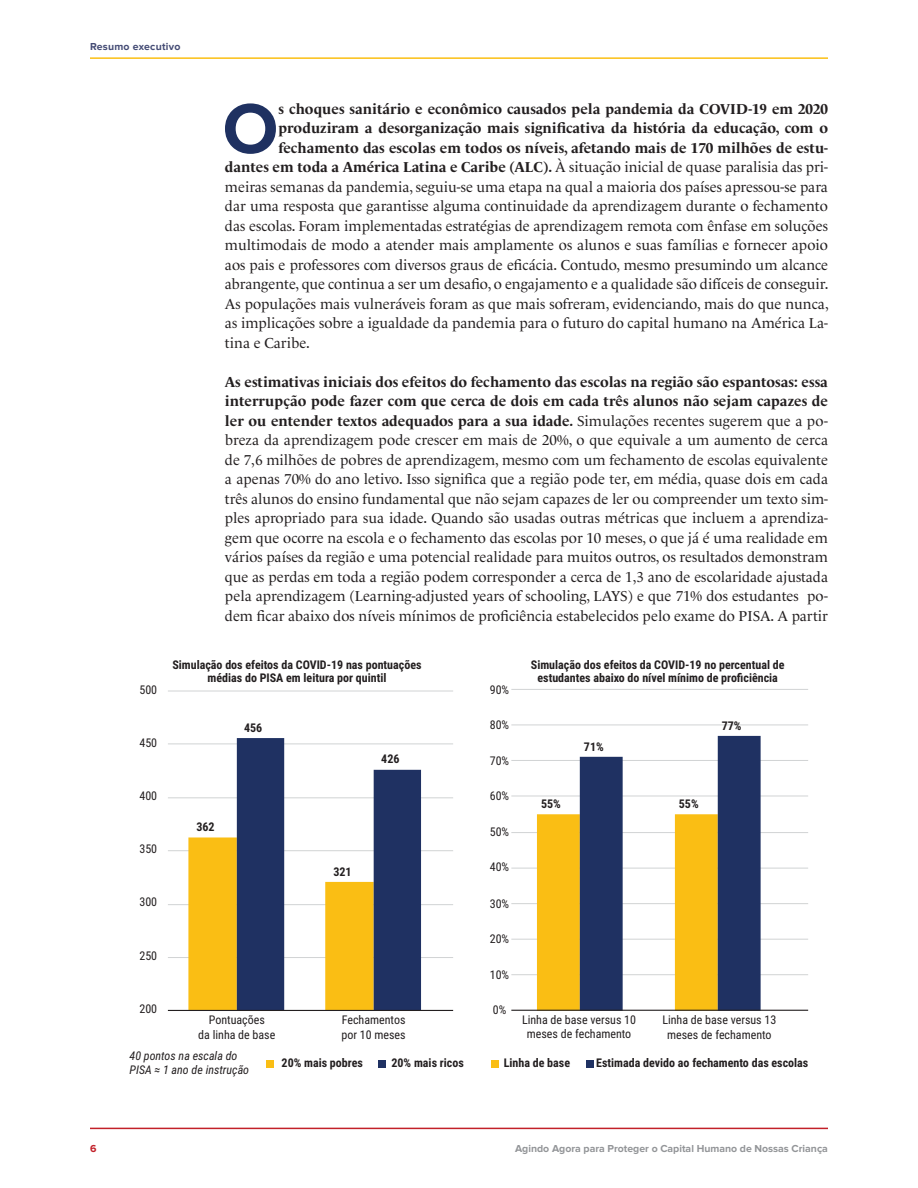
<style>
.page{position:relative;width:918px;height:1188px;background:#fff}
.page>*{position:absolute;margin:0;border:0;box-sizing:border-box;transform-origin:0 0}
.t1{font:700 73.05px "Proxima Nova";color:#1f3161}
.t2{font:14.7px/19.5px "Le Monde Livre Std";color:#231f20;text-align:justify}
.t3{font:700 14.7px "Le Monde Livre Std";color:#231f20}
.t4{font:700 12px/13.5px "Roboto Condensed";color:#231f20;text-align:center}
.t5{font:12px/14.4px "Roboto Condensed";color:#231f20;text-align:center}
.t6{font:italic 12px/14.4px "Roboto Condensed";color:#231f20}
.t7{font:700 10.5px "Proxima Nova";color:#939598}
.t8{font:700 10.5px "Proxima Nova";letter-spacing:.025em;color:#454c75}
.t9{font:700 10.5px "Proxima Nova";color:#c22029}
.s1{font-weight:400}
.s2{font-weight:700}
</style>
<div class="page">
<hr style="left:90px;top:1128px;width:738px;height:1px;background:#c22029">
<hr style="left:90px;top:57px;width:738px;height:2px;background:#fbbf13">
<hr style="left:168px;top:957px;width:285px;height:1px;background:#d1d3d4">
<hr style="left:168px;top:904px;width:285px;height:1px;background:#d1d3d4">
<hr style="left:168px;top:850px;width:285px;height:1px;background:#d1d3d4">
<hr style="left:168px;top:798px;width:285px;height:1px;background:#d1d3d4">
<hr style="left:168px;top:744px;width:285px;height:1px;background:#d1d3d4">
<hr style="left:168px;top:691px;width:285px;height:1px;background:#d1d3d4">
<div style="left:188px;top:837px;width:49px;height:173px;background:#fabe14"></div>
<svg style="left:237px;top:738px;width:184px;height:272px"></svg>
<hr style="left:168px;top:1010px;width:285px;height:1px;background:#231f20">
<div style="left:266px;top:1060px;width:7px;height:8px;background:#fabe14"></div>
<div style="left:378px;top:1060px;width:8px;height:8px;background:#1f3162"></div>
<hr style="left:511px;top:974px;width:297px;height:1px;background:#d1d3d4">
<hr style="left:511px;top:939px;width:297px;height:1px;background:#d1d3d4">
<hr style="left:511px;top:903px;width:297px;height:1px;background:#d1d3d4">
<hr style="left:511px;top:868px;width:297px;height:1px;background:#d1d3d4">
<hr style="left:511px;top:832px;width:297px;height:1px;background:#d1d3d4">
<hr style="left:511px;top:796px;width:297px;height:1px;background:#d1d3d4">
<hr style="left:511px;top:760px;width:297px;height:1px;background:#d1d3d4">
<hr style="left:511px;top:725px;width:297px;height:1px;background:#d1d3d4">
<hr style="left:511px;top:689px;width:297px;height:1px;background:#d1d3d4">
<div style="left:537px;top:814px;width:43px;height:196px;background:#fabe14"></div>
<svg style="left:580px;top:736px;width:181px;height:274px"></svg>
<hr style="left:511px;top:1010px;width:297px;height:1px;background:#231f20">
<div style="left:491px;top:1060px;width:8px;height:8px;background:#fabe14"></div>
<div style="left:586px;top:1060px;width:8px;height:8px;background:#1f3162"></div>
<p class="t8" style="left:90px;top:40px;width:92px">Resumo executivo</p>
<h1 class="t1" style="left:223px;top:87px;width:57px">O</h1>
<p class="t3" style="left:278px;top:100px;width:551px">s choques sanitário e econômico causados pela pandemia da COVID-19 em 2020</p>
<p class="t3" style="left:278px;top:120px;width:551px">produziram a desorganização mais significativa da história da educação, com o</p>
<p class="t3" style="left:278px;top:139px;width:551px">fechamento das escolas em todos os níveis, afetando mais de 170 milhões de estu-</p>
<p class="t3" style="left:225px;top:159px;width:605px">dantes em toda a América Latina e Caribe (ALC). <span class="s1">À situação inicial de quase paralisia das pri-</span></p>
<p class="t2" style="left:225px;top:177px;width:605px">meiras semanas da pandemia, seguiu-se uma etapa na qual a maioria dos países apressou-se para</p>
<p class="t2" style="left:225px;top:197px;width:605px">dar uma resposta que garantisse alguma continuidade da aprendizagem durante o fechamento</p>
<p class="t2" style="left:225px;top:216px;width:604px">das escolas. Foram implementadas estratégias de aprendizagem remota com ênfase em soluções</p>
<p class="t2" style="left:225px;top:236px;width:605px">multimodais de modo a atender mais amplamente os alunos e suas famílias e fornecer apoio</p>
<p class="t2" style="left:225px;top:255px;width:604px">aos pais e professores com diversos graus de eficácia. Contudo, mesmo presumindo um alcance</p>
<p class="t2" style="left:225px;top:275px;width:605px">abrangente, que continua a ser um desafio, o engajamento e a qualidade são difíceis de conseguir.</p>
<p class="t2" style="left:225px;top:294px;width:605px">As populações mais vulneráveis foram as que mais sofreram, evidenciando, mais do que nunca,</p>
<p class="t2" style="left:225px;top:314px;width:604px">as implicações sobre a igualdade da pandemia para o futuro do capital humano na América La-</p>
<p class="t2" style="left:225px;top:333px;width:86px">tina e Caribe.</p>
<p class="t2" style="left:225px;top:372px;width:605px"><span class="s2">As estimativas iniciais dos efeitos do fechamento das escolas na região são espantosas: essa interrupção pode fazer com que cerca de dois em cada três alunos não sejam capazes de ler ou entender textos adequados para a sua idade.</span> Simulações recentes sugerem que a po&shy;breza da aprendizagem pode crescer em mais de 20%, o que equivale a um aumento de cerca de 7,6 milhões de pobres de aprendizagem, mesmo com um fechamento de escolas equivalente a apenas 70% do ano letivo. Isso significa que a região pode ter, em média, quase dois em cada três alunos do ensino fundamental que não sejam capazes de ler ou compreender um texto sim&shy;ples apropriado para sua idade. Quando são usadas outras métricas que incluem a aprendiza&shy;gem que ocorre na escola e o fechamento das escolas por 10 meses, o que já é uma realidade em vários países da região e uma potencial realidade para muitos outros, os resultados demonstram que as perdas em toda a região podem corresponder a cerca de 1,3 ano de escolaridade ajustada pela aprendizagem (Learning-adjusted years of schooling, LAYS) e que 71% dos estudantes po&shy;dem ficar abaixo dos níveis mínimos de proficiência estabelecidos pelo exame do PISA. A partir</p>
<p class="t5" style="left:139px;top:682px;width:19px">500</p>
<p class="t4" style="left:172px;top:657px;width:251px">Simulação dos efeitos da COVID-19 nas pontuações médias do PISA em leitura por quintil</p>
<p class="t5" style="left:490px;top:682px;width:21px">90%</p>
<p class="t4" style="left:531px;top:657px;width:255px">Simulação dos efeitos da COVID-19 no percentual de estudantes abaixo do nível mínimo de proficiência</p>
<p class="t4" style="left:244px;top:720px;width:20px">456</p>
<p class="t5" style="left:490px;top:717px;width:21px">80%</p>
<p class="t4" style="left:722px;top:718px;width:21px">77%</p>
<p class="t5" style="left:139px;top:735px;width:19px">450</p>
<p class="t4" style="left:584px;top:739px;width:21px">71%</p>
<p class="t4" style="left:381px;top:752px;width:20px">426</p>
<p class="t5" style="left:490px;top:753px;width:21px">70%</p>
<p class="t5" style="left:139px;top:789px;width:19px">400</p>
<p class="t5" style="left:490px;top:788px;width:21px">60%</p>
<p class="t4" style="left:541px;top:797px;width:21px">55%</p>
<p class="t4" style="left:679px;top:797px;width:21px">55%</p>
<p class="t4" style="left:196px;top:820px;width:20px">362</p>
<p class="t5" style="left:490px;top:824px;width:21px">50%</p>
<p class="t5" style="left:139px;top:841px;width:19px">350</p>
<p class="t4" style="left:333px;top:864px;width:20px">321</p>
<p class="t5" style="left:490px;top:859px;width:21px">40%</p>
<p class="t5" style="left:139px;top:894px;width:19px">300</p>
<p class="t5" style="left:490px;top:896px;width:21px">30%</p>
<p class="t5" style="left:490px;top:931px;width:21px">20%</p>
<p class="t5" style="left:139px;top:948px;width:19px">250</p>
<p class="t5" style="left:490px;top:967px;width:21px">10%</p>
<p class="t5" style="left:139px;top:1001px;width:19px">200</p>
<p class="t5" style="left:198px;top:1013px;width:79px">Pontuações<br>da linha de base</p>
<p class="t5" style="left:342px;top:1013px;width:66px;text-align:left">Fechamentos por 10 meses</p>
<p class="t5" style="left:493px;top:1002px;width:15px">0%</p>
<p class="t5" style="left:522px;top:1012px;width:116px">Linha de base versus 10 meses de fechamento</p>
<p class="t5" style="left:662px;top:1013px;width:116px">Linha de base versus 13 meses de fechamento</p>
<p class="t6" style="left:130px;top:1048px;width:121px">40 pontos na escala do<br>PISA ≈ 1 ano de instrução</p>
<p class="t4" style="left:282px;top:1056px;width:83px">20% mais pobres</p>
<p class="t4" style="left:392px;top:1056px;width:74px">20% mais ricos</p>
<p class="t4" style="left:504px;top:1056px;width:68px">Linha de base</p>
<p class="t4" style="left:596px;top:1056px;width:214px">Estimada devido ao fechamento das escolas</p>
<p class="t9" style="left:90px;top:1142px;width:8px">6</p>
<p class="t7" style="left:515px;top:1142px;width:314px">Agindo Agora para Proteger o Capital Humano de Nossas Criança</p>
</div>
